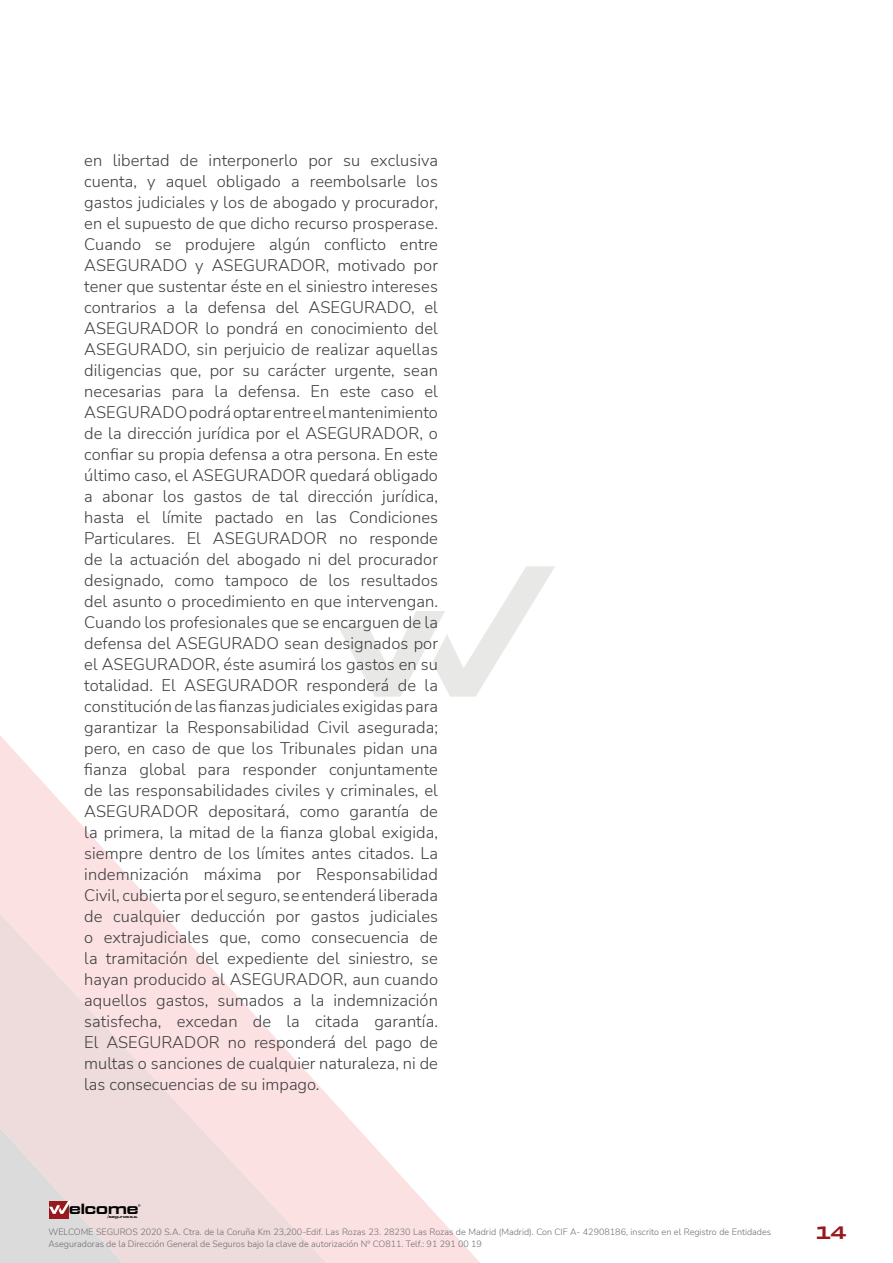
<style>
.page{position:relative;width:893px;height:1263px;background:#fff}
.page>*{position:absolute;margin:0;border:0;box-sizing:border-box;transform-origin:0 0}
.t1{font:18px "Tactic Sans Exd Bld";color:#961a1d}
.TXT_SNG{font:300 16.5px/21px "Nunito Sans";color:#3e3e3f;text-align:justify}
.t2{font:14.7px "Tactic Sans Exd Bld";color:#000001}
.t3{font:300 9px/12px "Nunito Sans";color:#6c6d70}
.t4{font:3.6px "Tactic Sans Ext Exd Bld";color:#000001;scale:.87 1}
</style>
<div class="page">
<svg style="left:0;top:566px;width:540px;height:697px"></svg>
<div style="left:49px;top:1201px;width:19px;height:17px;background:#961a1d"></div>
<svg style="left:49px;top:1201px;width:22px;height:13px"></svg>
<p class="TXT_SNG" style="left:84px;top:149px;width:355px">en libertad de interponerlo por su exclusiva cuenta, y aquel obligado a reembolsarle los gastos judiciales y los de abogado y procurador, en el supuesto de que dicho recurso prosperase.<br>Cuando se produjere algún conflicto entre ASEGURADO y ASEGURADOR, motivado por tener que sustentar éste en el siniestro intereses contrarios a la defensa del ASEGURADO, el ASEGURADOR lo pondrá en conocimiento del ASEGURADO, sin perjuicio de realizar aquellas diligencias que, por su carácter urgente, sean necesarias para la defensa. En este caso el ASEGURADO podrá optar entre el mantenimiento de la dirección jurídica por el ASEGURADOR, o confiar su propia defensa a otra persona. En este último caso, el ASEGURADOR quedará obligado a abonar los gastos de tal dirección jurídica, hasta el límite pactado en las Condiciones Particulares. El ASEGURADOR no responde de la actuación del abogado ni del procurador designado, como tampoco de los resultados del asunto o procedimiento en que intervengan.<br>Cuando los profesionales que se encarguen de la defensa del ASEGURADO sean designados por el ASEGURADOR, éste asumirá los gastos en su totalidad. El ASEGURADOR responderá de la constitución de las fianzas judiciales exigidas para garantizar la Responsabilidad Civil asegurada; pero, en caso de que los Tribunales pidan una fianza global para responder conjuntamente de las responsabilidades civiles y criminales, el ASEGURADOR depositará, como garantía de la primera, la mitad de la fianza global exigida, siempre dentro de los límites antes citados. La indemnización máxima por Responsabilidad Civil, cubierta por el seguro, se entenderá liberada de cualquier deducción por gastos judiciales o extrajudiciales que, como consecuencia de la tramitación del expediente del siniestro, se hayan producido al ASEGURADOR, aun cuando aquellos gastos, sumados a la indemnización satisfecha, excedan de la citada garantía.<br>El ASEGURADOR no responderá del pago de multas o sanciones de cualquier naturaleza, ni de las consecuencias de su impago.</p>
<p class="t2" style="left:69px;top:1201px;width:71px">elcome</p>
<p class="t4" style="left:109px;top:1214px;width:35px">seguros s.a.</p>
<p class="t3" style="left:48px;top:1225px;width:724px">WELCOME SEGUROS 2020 S.A. Ctra. de la Coruña Km 23,200-Edif. Las Rozas 23. 28230 Las Rozas de Madrid (Madrid). Con CIF A- 42908186, inscrito en el Registro de Entidades<br>Aseguradoras de la Dirección General de Seguros bajo la clave de autorización Nº CO811. Telf.: 91 291 00 19</p>
<p class="t1" style="left:816px;top:1224px;width:32px">14</p>
</div>
